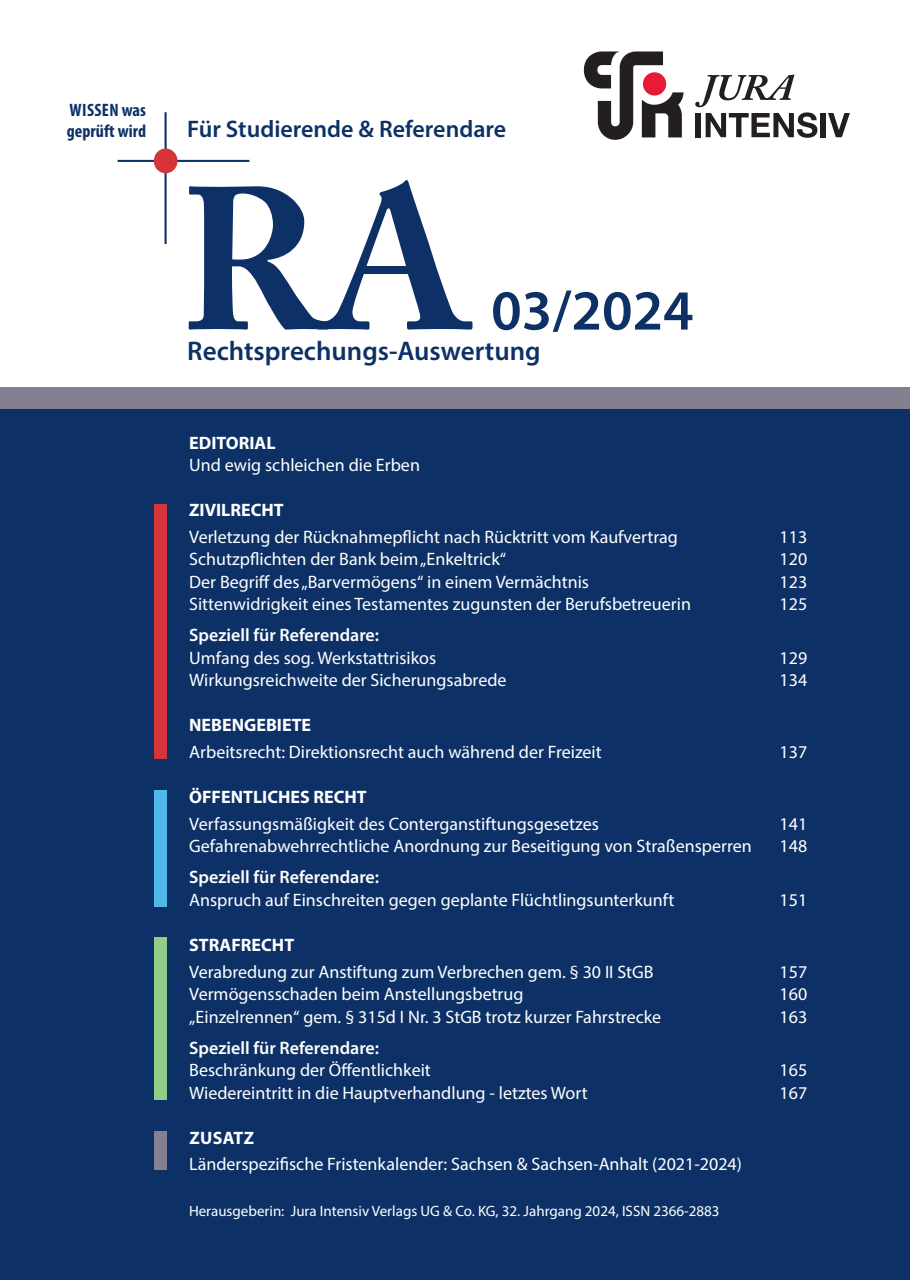
<style>
.page{position:relative;width:910px;height:1280px;background:#fff}
.page>*{position:absolute;margin:0;border:0;box-sizing:border-box;transform-origin:0 0}
.t1{font:700 200.7px "Adobe Caslon Pro";color:#0d3166}
.t2{font:600 57px "Myriad Pro";color:#0d3166}
.t3{font:600 27px "Myriad Pro";color:#0d3166}
.t4{font:600 24px "Myriad Pro";color:#0d3166}
.t5{font:18px "Myriad Pro";color:#fff}
.t6{font:600 18px "Myriad Pro";color:#fff}
.t7{font:700 18px "Myriad Pro";color:#fff}
.t8{font:700 condensed 18px/21.6px "Myriad Pro";color:#0d3166}
.t9{font:15px "Myriad Pro";color:#fff}
</style>
<div class="page">
<div style="left:0;top:400px;width:910px;height:880px;background:#0d3166"></div>
<div style="left:0;top:387px;width:910px;height:22px;background:#857f92"></div>
<div style="left:154px;top:504px;width:13px;height:254px;background:#d5353a"></div>
<div style="left:154px;top:791px;width:13px;height:116px;background:#50b7e8"></div>
<div style="left:154px;top:937px;width:13px;height:162px;background:#91cc88"></div>
<hr style="left:165px;top:112px;width:2px;height:132px;background:#0d3166">
<hr style="left:118px;top:160px;width:131px;height:2px;background:#0d3166">
<div style="left:154px;top:148px;width:23px;height:25px;background:#d5353a;border-radius:50%"></div>
<div style="left:154px;top:1132px;width:13px;height:38px;background:#857f92"></div>
<svg style="left:584px;top:51px;width:100px;height:89px"></svg>
<svg style="left:695px;top:75px;width:122px;height:63px"></svg>
<div style="left:821px;top:113px;width:5px;height:24px;background:#231f20"></div>
<svg style="left:828px;top:113px;width:22px;height:24px"></svg>
<p class="t8" style="left:67px;top:98px;width:81px">WISSEN was geprüft wird</p>
<h3 class="t4" style="left:187px;top:114px;width:320px">Für Studierende &amp; Referendare</h3>
<h1 class="t1" style="left:179px;top:142px;width:293px">RA</h1>
<h2 class="t2" style="left:491px;top:274px;width:204px">03/2024</h2>
<h3 class="t3" style="left:187px;top:333px;width:355px">Rechtsprechungs-Auswertung</h3>
<p class="t7" style="left:189px;top:431px;width:88px">EDITORIAL</p>
<p class="t5" style="left:189px;top:454px;width:232px">Und ewig schleichen die Erben</p>
<p class="t7" style="left:189px;top:498px;width:96px">ZIVILRECHT</p>
<p class="t5" style="left:189px;top:526px;width:490px">Verletzung der Rücknahmepflicht nach Rücktritt vom Kaufvertrag</p>
<p class="t5" style="left:780px;top:526px;width:29px">113</p>
<p class="t5" style="left:189px;top:548px;width:318px">Schutzpflichten der Bank beim „Enkeltrick“</p>
<p class="t5" style="left:780px;top:548px;width:29px">120</p>
<p class="t5" style="left:189px;top:571px;width:401px">Der Begriff des „Barvermögens“ in einem Vermächtnis</p>
<p class="t5" style="left:780px;top:571px;width:29px">123</p>
<p class="t5" style="left:189px;top:593px;width:503px">Sittenwidrigkeit eines Testamentes zugunsten der Berufsbetreuerin</p>
<p class="t5" style="left:780px;top:593px;width:29px">125</p>
<p class="t6" style="left:189px;top:624px;width:191px">Speziell für Referendare:</p>
<p class="t5" style="left:189px;top:647px;width:248px">Umfang des sog. Werkstattrisikos</p>
<p class="t5" style="left:780px;top:647px;width:29px">129</p>
<p class="t5" style="left:189px;top:669px;width:319px">Wirkungsreichweite der Sicherungsabrede</p>
<p class="t5" style="left:780px;top:669px;width:29px">134</p>
<p class="t7" style="left:189px;top:713px;width:124px">NEBENGEBIETE</p>
<p class="t5" style="left:189px;top:741px;width:414px">Arbeitsrecht: Direktionsrecht auch während der Freizeit</p>
<p class="t5" style="left:780px;top:741px;width:29px">137</p>
<p class="t7" style="left:189px;top:785px;width:179px">ÖFFENTLICHES RECHT</p>
<p class="t5" style="left:189px;top:813px;width:411px">Verfassungsmäßigkeit des Conterganstiftungsgesetzes</p>
<p class="t5" style="left:780px;top:813px;width:29px">141</p>
<p class="t5" style="left:189px;top:835px;width:564px">Gefahrenabwehrrechtliche Anordnung zur Beseitigung von Straßensperren</p>
<p class="t5" style="left:780px;top:835px;width:29px">148</p>
<p class="t6" style="left:189px;top:866px;width:191px">Speziell für Referendare:</p>
<p class="t5" style="left:189px;top:889px;width:487px">Anspruch auf Einschreiten gegen geplante Flüchtlingsunterkunft</p>
<p class="t5" style="left:780px;top:889px;width:29px">151</p>
<p class="t7" style="left:189px;top:933px;width:106px">STRAFRECHT</p>
<p class="t5" style="left:189px;top:960px;width:466px">Verabredung zur Anstiftung zum Verbrechen gem. § 30 II StGB</p>
<p class="t5" style="left:780px;top:960px;width:29px">157</p>
<p class="t5" style="left:189px;top:983px;width:336px">Vermögensschaden beim Anstellungsbetrug</p>
<p class="t5" style="left:780px;top:983px;width:29px">160</p>
<p class="t5" style="left:189px;top:1005px;width:473px">„Einzelrennen“ gem. § 315d I Nr. 3 StGB trotz kurzer Fahrstrecke</p>
<p class="t5" style="left:780px;top:1005px;width:29px">163</p>
<p class="t6" style="left:189px;top:1036px;width:191px">Speziell für Referendare:</p>
<p class="t5" style="left:189px;top:1059px;width:243px">Beschränkung der Öffentlichkeit</p>
<p class="t5" style="left:780px;top:1059px;width:29px">165</p>
<p class="t5" style="left:189px;top:1081px;width:400px">Wiedereintritt in die Hauptverhandlung - letztes Wort</p>
<p class="t5" style="left:780px;top:1081px;width:29px">167</p>
<p class="t7" style="left:189px;top:1126px;width:66px">ZUSATZ</p>
<p class="t5" style="left:189px;top:1153px;width:554px">Länderspezifische Fristenkalender: Sachsen &amp; Sachsen-Anhalt (2021-2024)</p>
<p class="t9" style="left:189px;top:1201px;width:532px">Herausgeberin: Jura Intensiv Verlags UG &amp; Co. KG, 32. Jahrgang 2024, ISSN 2366-2883</p>
</div>
